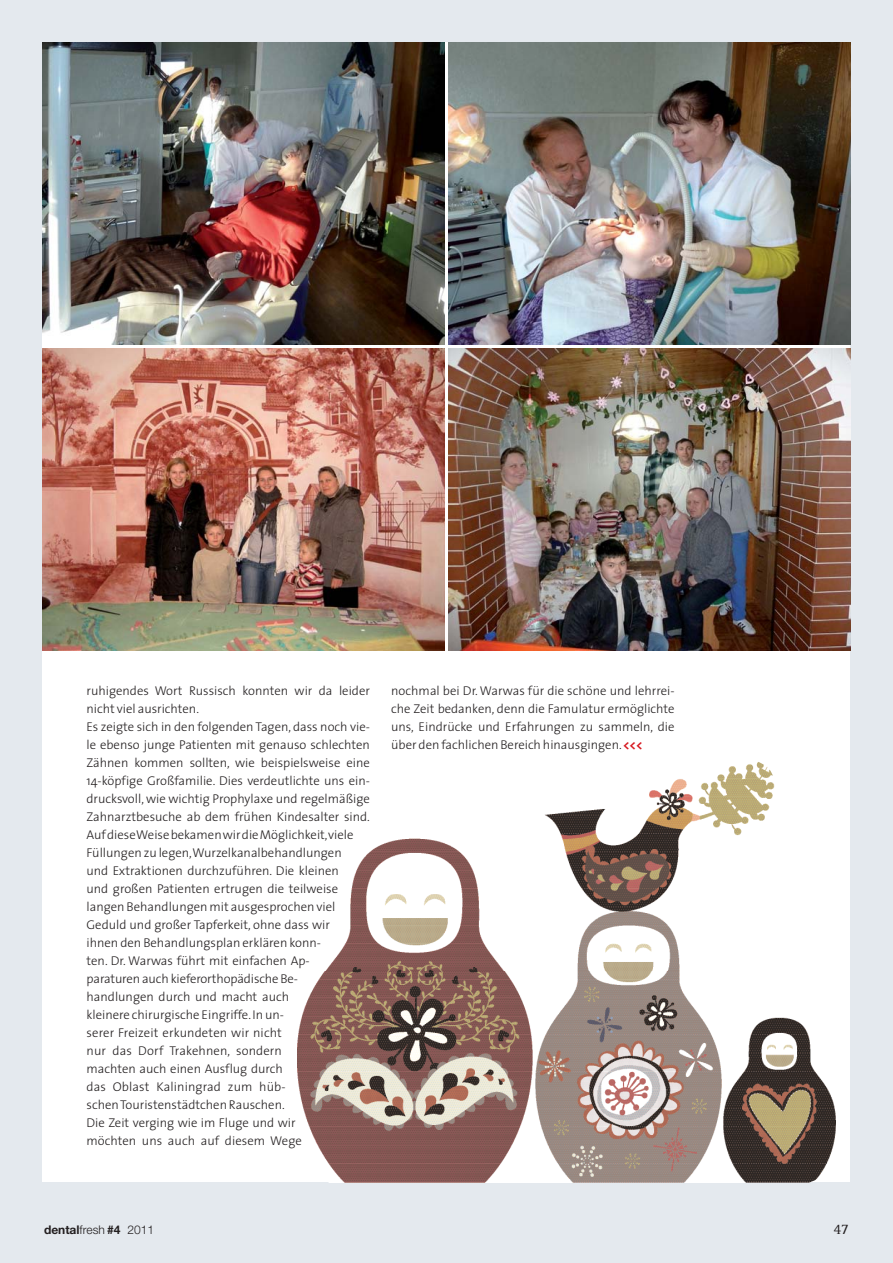
<style>
.page{position:relative;width:893px;height:1263px;background:#e4e9ee}
.page>*{position:absolute;margin:0;border:0;box-sizing:border-box;transform-origin:0 0}
.t1{font:15px "Rotis Serif";color:#231f20}
.t2{font:300 12.75px/18px "The Sans";color:#231f20}
.t3{font:300 12px "Helvetica Neue";color:#231f20}
.s1{font-weight:700;color:#d71920}
.s2{font-weight:700}
</style>
<div class="page">
<div style="left:43px;top:43px;width:807px;height:1139px;background:#fff"></div>
<img style="left:43px;top:43px;width:401px;height:301px">
<img style="left:449px;top:43px;width:401px;height:301px">
<img style="left:43px;top:349px;width:401px;height:302px">
<img style="left:449px;top:349px;width:401px;height:302px">
<img style="left:298px;top:762px;width:538px;height:420px">
<p class="t2" style="left:87px;top:683px;width:285px">ruhigendes Wort Russisch konnten wir da leider nicht viel ausrichten.<br>Es zeigte sich in den folgenden Tagen, dass noch vie&shy;le ebenso junge Patienten mit genauso schlechten Zähnen kommen sollten, wie beispielsweise eine 14-köpfige Großfamilie. Dies verdeutlichte uns ein&shy;drucksvoll, wie wichtig Prophylaxe und regelmäßige Zahnarztbesuche ab dem frühen Kindesalter sind.<br>Auf diese Weise bekamen wir die Möglichkeit, viele Füllungen zu legen, Wurzelkanalbehandlungen<br>und Extraktionen durchzuführen. Die kleinen<br>und großen Patienten ertrugen die teilweise langen Behandlun gen mit ausgesprochen viel Geduld und großer Tap ferkeit, ohne dass wir<br>ihnen den Behandlungsplan erklären konn-<br>ten. Dr. Warwas führt mit einfachen Ap -<br>paraturen auch kieferorthopädische Be -<br>hand lungen durch und macht auch<br>kleinere chirurgische Eingrif fe. In un-<br>serer Freizeit erkundeten wir nicht<br>nur das Dorf Trakehnen, sondern<br>machten auch einen Aus flug durch<br>das Oblast Kaliningrad zum hüb-<br>schen Touristenstädtchen Rauschen.<br>Die Zeit verging wie im Fluge und wir<br>möchten uns auch auf diesem Wege</p>
<p class="t2" style="left:391px;top:683px;width:285px;text-align:justify">nochmal bei Dr. Warwas für die schöne und lehrrei&shy;che Zeit bedanken, denn die Famulatur ermöglichte uns, Eindrücke und Erfahrun gen zu sammeln, die über den fachlichen Bereich hi nausgingen. <span class="s1">&lt;&lt;&lt;</span></p>
<p class="t3" style="left:44px;top:1222px;width:112px"><span class="s2">dental</span>fresh <span class="s2">#4</span> 2011</p>
<p class="t1" style="left:833px;top:1222px;width:17px">47</p>
</div>
